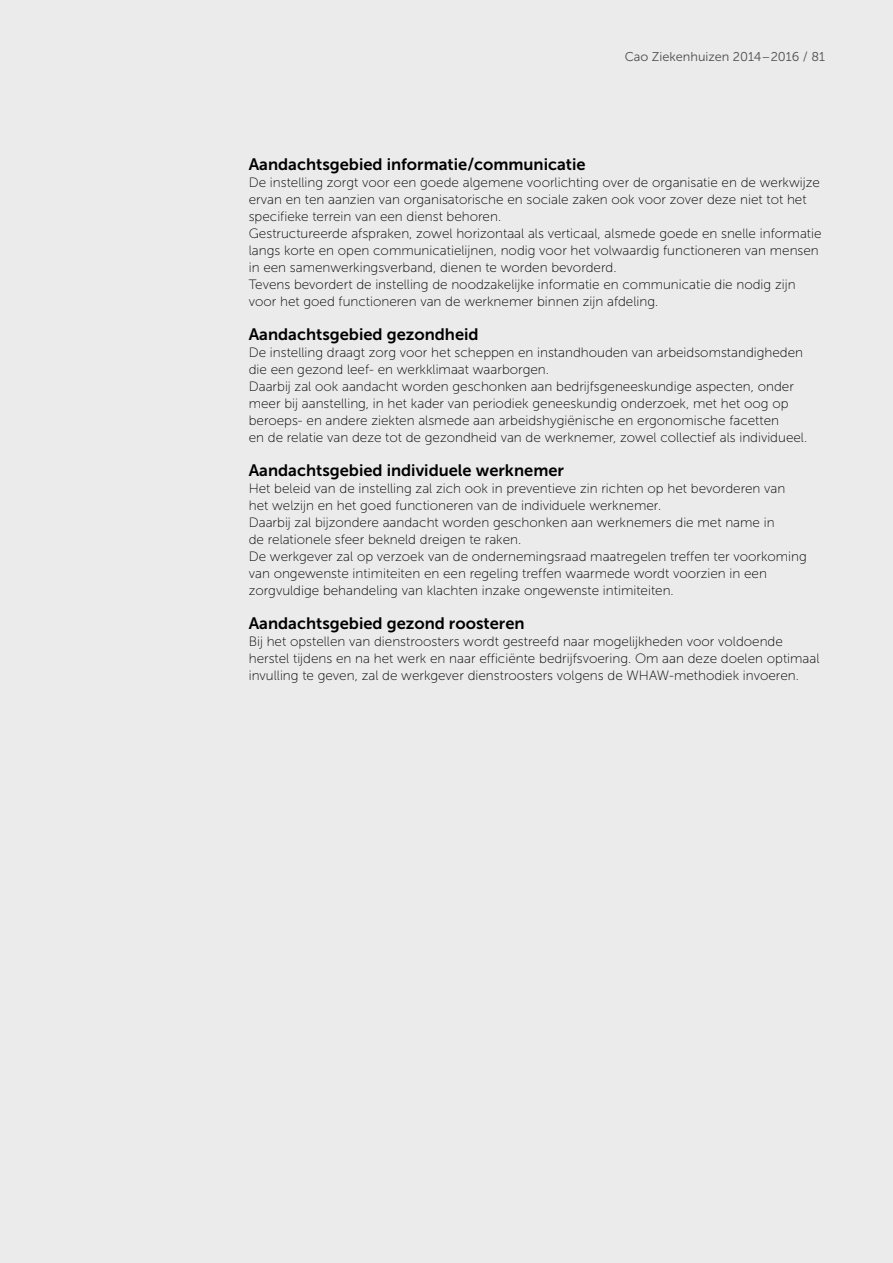
<style>
.page{position:relative;width:893px;height:1263px;background:#ebebec}
.page>*{position:absolute;margin:0;border:0;box-sizing:border-box;transform-origin:0 0}
.t1{font:16.5px "Museo Sans 700";color:#000}
.t2{font:13.5px/17px "Museo Sans 100";color:#000}
.t3{font:12.75px "Museo Sans 300";color:#4d4d4f}
</style>
<div class="page">
<p class="t3" style="left:625px;top:49px;width:202px">Cao Ziekenhuizen 2014 – 2016 / 81</p>
<p class="t1" style="left:249px;top:155px;width:338px">Aandachtsgebied informatie/communicatie</p>
<p class="t2" style="left:249px;top:174px;width:574px">De instelling zorgt voor een goede algemene voorlichting over de organisatie en de werkwijze ervan en ten aanzien van organisatorische en sociale zaken ook voor zover deze niet tot het specifieke terrein van een dienst behoren.<br>Gestructureerde afspraken, zowel horizontaal als verticaal, alsmede goede en snelle informatie langs korte en open communicatielijnen, nodig voor het volwaardig functioneren van mensen in een samenwerkingsverband, dienen te worden bevorderd.<br>Tevens bevordert de instelling de noodzakelijke informatie en communicatie die nodig zijn voor het goed functioneren van de werknemer binnen zijn afdeling.</p>
<p class="t1" style="left:249px;top:325px;width:231px">Aandachtsgebied gezondheid</p>
<p class="t2" style="left:249px;top:344px;width:560px">De instelling draagt zorg voor het scheppen en instandhouden van arbeidsomstandigheden die een gezond leef- en werkklimaat waarborgen.<br>Daarbij zal ook aandacht worden geschonken aan bedrijfsgeneeskundige aspecten, onder meer bij aanstelling, in het kader van periodiek geneeskundig onderzoek, met het oog op beroeps- en andere ziekten alsmede aan arbeidshygiënische en ergonomische facetten<br>en de relatie van deze tot de gezondheid van de werknemer, zowel collectief als individueel.</p>
<p class="t1" style="left:249px;top:461px;width:317px">Aandachtsgebied individuele werknemer</p>
<p class="t2" style="left:249px;top:480px;width:560px">Het beleid van de instelling zal zich ook in preventieve zin richten op het bevorderen van het welzijn en het goed functioneren van de individuele werknemer.<br>Daarbij zal bijzondere aandacht worden geschonken aan werknemers die met name in<br>de relationele sfeer bekneld dreigen te raken.<br>De werkgever zal op verzoek van de ondernemingsraad maatregelen treffen ter voorkoming van ongewenste intimiteiten en een regeling treffen waarmede wordt voorzien in een zorgvuldige behandeling van klachten inzake ongewenste intimiteiten.</p>
<p class="t1" style="left:249px;top:614px;width:277px">Aandachtsgebied gezond roosteren</p>
<p class="t2" style="left:249px;top:633px;width:572px">Bij het opstellen van dienstroosters wordt gestreefd naar mogelijkheden voor voldoende herstel tijdens en na het werk en naar efficiënte bedrijfsvoering. Om aan deze doelen optimaal invulling te geven, zal de werkgever dienstroosters volgens de WHAW-methodiek invoeren.</p>
</div>
